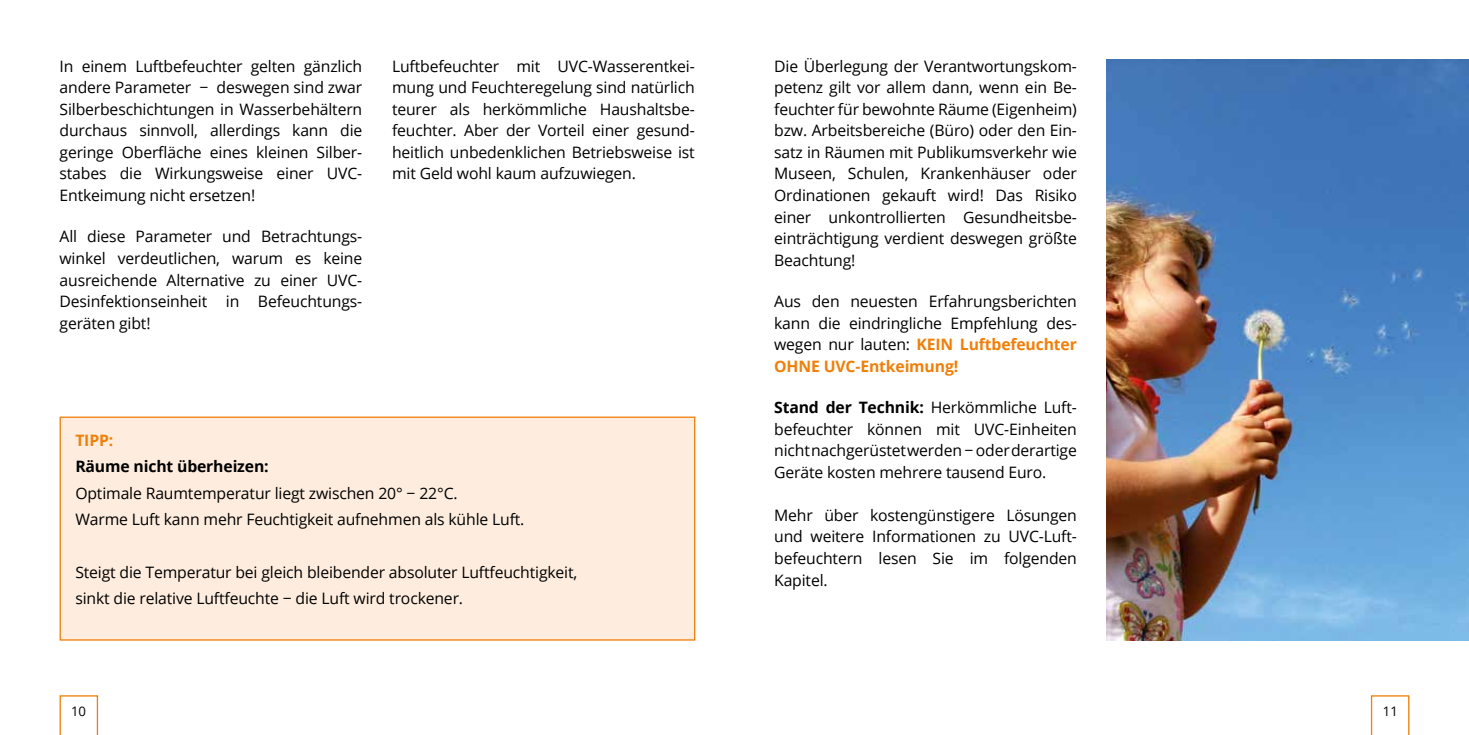
<style>
.page{position:relative;width:1469px;height:735px;background:#fff}
.page>*{position:absolute;margin:0;border:0;box-sizing:border-box;transform-origin:0 0}
.t1{font:15.75px/21.5px "Open Sans";letter-spacing:-.01em;color:#000;text-align:justify}
.t2{font:700 15.75px "Open Sans";color:#000}
.t3{font:700 15.75px "Open Sans";color:#f07f09}
.t4{font:13.12px "Open Sans";color:#000}
.s1{font-weight:700;color:#f07f09}
.s2{font-weight:700}
</style>
<div class="page">
<svg style="left:60px;top:695px;width:38px;height:39px"></svg>
<svg style="left:1370px;top:695px;width:39px;height:39px"></svg>
<div style="left:1374px;top:705px;width:31px;height:29px;background:#fff"></div>
<div style="left:60px;top:416px;width:635px;height:224px;background:#feedde;border:1px solid #f07f09"></div>
<img style="left:1106px;top:60px;width:362px;height:580px">
<p class="t1" style="left:60px;top:55px;width:304px">In einem Luftbefeuchter gelten gänzlich andere Parameter − deswegen sind zwar Silberbeschichtungen in Wasserbehältern durchaus sinnvoll, allerdings kann die geringe Oberfläche eines kleinen Silber&shy;stabes die Wirkungsweise einer UVC-Entkeimung nicht ersetzen!</p>
<p class="t1" style="left:60px;top:225px;width:304px">All diese Parameter und Betrachtungs&shy;winkel verdeutlichen, warum es keine ausreichende Alternative zu einer UVC-Desinfektionseinheit in Befeuchtungs&shy;geräten gibt!</p>
<p class="t1" style="left:392px;top:55px;width:304px">Luftbefeuchter mit UVC-Wasserentkei&shy;mung und Feuchteregelung sind natürlich teurer als herkömmliche Haushaltsbe&shy;feuchter. Aber der Vorteil einer gesund&shy;heitlich unbedenklichen Betriebsweise ist mit Geld wohl kaum aufzuwiegen.</p>
<p class="t3" style="left:75px;top:429px;width:39px">TIPP:</p>
<p class="t2" style="left:75px;top:455px;width:195px">Räume nicht überheizen:</p>
<p class="t1" style="left:75px;top:479px;width:450px;line-height:26.2px">Optimale Raumtemperatur liegt zwischen 20° − 22°C.<br>Warme Luft kann mehr Feuchtigkeit aufnehmen als kühle Luft.</p>
<p class="t1" style="left:75px;top:558px;width:503px;line-height:26.2px">Steigt die Temperatur bei gleich bleibender absoluter Luftfeuchtigkeit, sinkt die relative Luftfeuchte − die Luft wird trockener.</p>
<p class="t1" style="left:774px;top:55px;width:304px">Die Überlegung der Verantwortungskom&shy;petenz gilt vor allem dann, wenn ein Be&shy;feuchter für bewohnte Räume (Eigenheim) bzw. Arbeitsbereiche (Büro) oder den Ein&shy;satz in Räumen mit Publikumsverkehr wie Museen, Schulen, Krankenhäuser oder Ordinationen gekauft wird! Das Risiko einer unkontrollierten Gesundheitsbe&shy;einträchtigung verdient deswegen größte Beachtung!</p>
<p class="t1" style="left:774px;top:290px;width:304px">Aus den neuesten Erfahrungsberichten kann die eindringliche Empfehlung des&shy;wegen nur lauten: <span class="s1">KE IN Luftbefeuchter OHNE</span></p>
<p class="t3" style="left:823px;top:354px;width:11px">UVC</p>
<p class="t3" style="left:855px;top:354px;width:104px">-Entkeimung!</p>
<p class="t1" style="left:774px;top:396px;width:304px"><span class="s2">Stand der Technik:</span> Herkömmliche Luft&shy;befeuchter können mit UVC-Einheiten nicht nachgerüstet werden − oder derartige Geräte kosten mehrere tausend Euro.</p>
<p class="t1" style="left:774px;top:503px;width:304px">Mehr über kostengünstigere Lösungen und weitere Informationen zu UVC-Luft&shy;befeuchtern lesen Sie im folgenden Kapitel.</p>
<p class="t4" style="left:71px;top:701px;width:17px">10</p>
<p class="t4" style="left:1382px;top:701px;width:17px">11</p>
</div>
